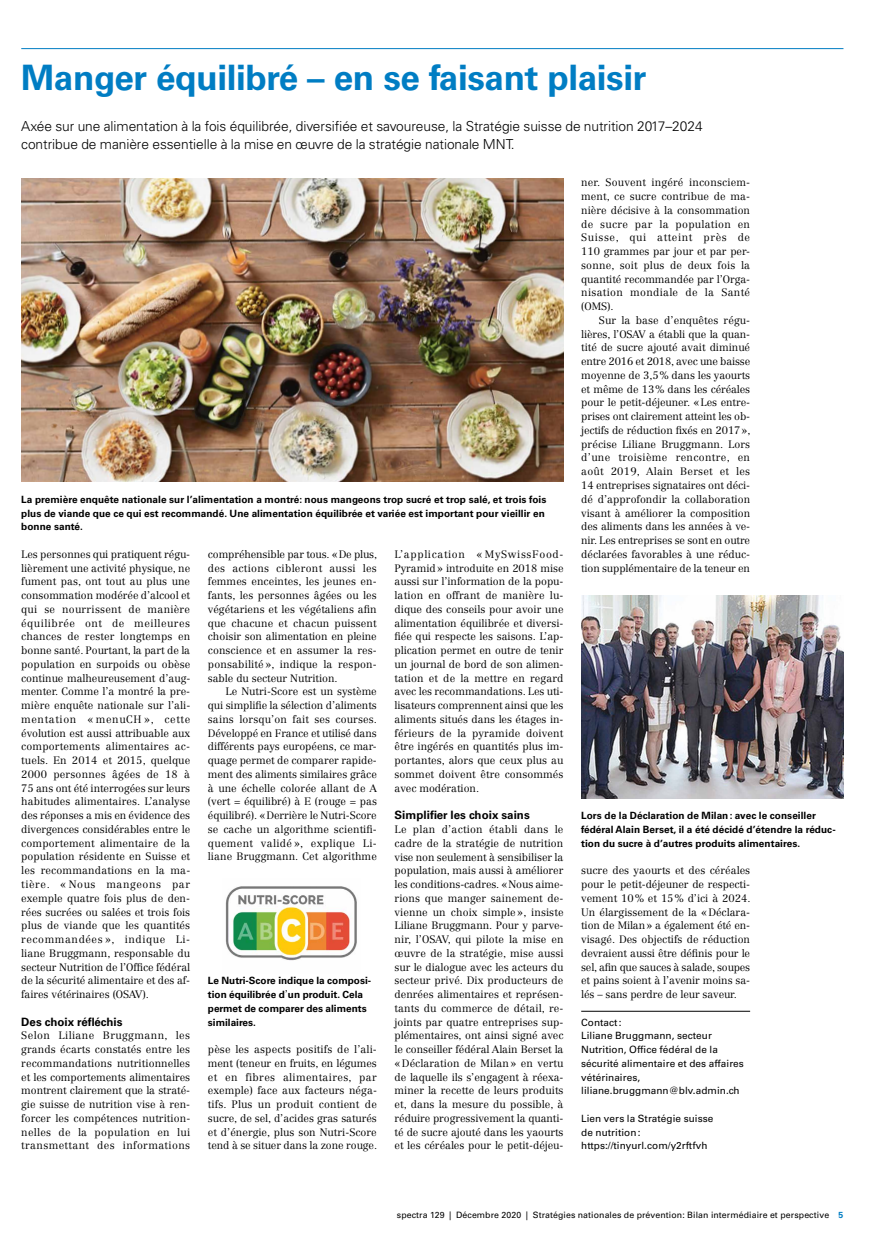
<style>
.page{position:relative;width:886px;height:1241px;background:#fff}
.page>*{position:absolute;margin:0;border:0;box-sizing:border-box;transform-origin:0 0}
.t1{font:700 35px "Univers LT Std";letter-spacing:-.01em;color:#007dc3}
.t2{font:300 13.75px/17.5px "Univers LT Std";letter-spacing:-.005em;color:#000}
.t3{font:700 11.5px "Univers LT Std";letter-spacing:.005em;color:#000}
.t4{font:300 10.62px/13.8px "Centennial LT Std";color:#000;text-align:justify}
.t5{font:700 10px/13.8px "Univers LT Std";letter-spacing:.005em;color:#000}
.t6{font:10px/13.8px "Univers LT Std";letter-spacing:.005em;color:#000}
.t7{font:8.75px "Univers LT Std";letter-spacing:.01em;color:#000}
.s1{font-family:"Centennial LT Std";font-weight:300;font-size:10.62px}
.s2{font-weight:700;color:#007dc3}
</style>
<div class="page">
<hr style="left:21px;top:48px;width:822px;height:1px;background:#007dc3">
<img style="left:581px;top:595px;width:262px;height:203px">
<img style="left:21px;top:178px;width:542px;height:303px">
<hr style="left:581px;top:1010px;width:169px;height:1px;background:#000">
<img style="left:225px;top:886px;width:132px;height:75px">
<h1 class="t1" style="left:21px;top:57px;width:627px">Manger équilibré – en se faisant plaisir</h1>
<p class="t2" style="left:21px;top:118px;width:683px">Axée sur une alimentation à la fois équilibrée, diversifiée et savoureuse, la Stratégie suisse de nutrition 2017–2024 contribue de manière essentielle à la mise en œuvre de la stratégie nationale MNT.</p>
<p class="t5" style="left:21px;top:492px;width:527px">La première enquête nationale sur l’alimentation a montré: nous mangeons trop sucré et trop salé, et trois fois plus de viande que ce qui est recommandé. Une alimentation équilibrée et variée est important pour vieillir en bonne santé.</p>
<p class="t4" style="left:21px;top:547px;width:171px">Les personnes qui pratiquent régu&shy;lièrement une activité physique, ne fument pas, ont tout au plus une consommation modérée d’alcool et qui se nourrissent de manière équilibrée ont de meilleures chances de rester longtemps en bonne santé. Pourtant, la part de la population en surpoids ou obèse continue malheureusement d’aug&shy;menter. Comme l’a montré la pre&shy;mière enquête nationale sur l’ali&shy;mentation « menuCH », cette évolution est aussi attribuable aux comportements alimentaires ac&shy;tuels. En 2014 et 2015, quelque 2000 personnes âgées de 18 à 75 ans ont été interrogées sur leurs habitudes alimentaires. L’analyse des réponses a mis en évidence des divergences considérables entre le comportement alimentaire de la population résidente en Suisse et les recommandations en la ma&shy;tière. « Nous mangeons par exemple quatre fois plus de den&shy;rées sucrées ou salées et trois fois plus de viande que les quantités recommandées », indique Li&shy;liane Bruggmann, responsable du secteur Nutrition de l’Office fédéral de la sécurité alimentaire et des af&shy;faires vétérinaires (OSAV).</p>
<p class="t3" style="left:21px;top:1014px;width:103px">Des choix réfléchis</p>
<p class="t4" style="left:21px;top:1028px;width:171px">Selon Liliane Bruggmann, les grands écarts constatés entre les recommandations nutritionnelles et les comportements alimentaires montrent clairement que la straté&shy;gie suisse de nutrition vise à ren&shy;forcer les compétences nutrition&shy;nelles de la population en lui transmettant des informations</p>
<p class="t4" style="left:208px;top:547px;width:171px">compréhensible par tous. «De plus, des actions cibleront aussi les femmes enceintes, les jeunes en&shy;fants, les personnes âgées ou les végétariens et les végétaliens afin que chacune et chacun puissent choisir son alimentation en pleine conscience et en assumer la res&shy;ponsabilité », indique la respon&shy;sable du secteur Nutrition.</p>
<p class="t4" style="left:208px;top:684px;width:171px;text-indent:18px">Le Nutri-Score est un système qui simplifie la sélection d’aliments sains lorsqu’on fait ses courses.<br>Développé en France et utilisé dans différents pays européens, ce mar&shy;quage permet de comparer rapide&shy;ment des aliments similaires grâce à une échelle colorée allant de A (vert = équilibré) à E (rouge = pas équilibré). «Derrière le Nutri-Score se cache un algorithme scientifi&shy;quement validé », explique Li&shy;liane Bruggmann. Cet algorithme</p>
<p class="t5" style="left:208px;top:973px;width:165px">Le Nutri-Score indique la composi&shy;tion équilibrée d<span class="s1">’</span>un produit. Cela permet de comparer des aliments similaires.</p>
<p class="t4" style="left:208px;top:1042px;width:171px">pèse les aspects positifs de l’ali&shy;ment (teneur en fruits, en légumes et en fibres alimentaires, par exemple) face aux facteurs néga&shy;tifs. Plus un produit contient de sucre, de sel, d’acides gras saturés et d’énergie, plus son Nutri-Score tend à se situer dans la zone rouge.</p>
<p class="t4" style="left:394px;top:547px;width:170px;text-align:left">L’application « MySwissFood-<br>Pyramid» introduite en 2018 mise aussi sur l’information de la popu&shy;lation en offrant de manière lu&shy;dique des conseils pour avoir une alimentation équilibrée et diversi&shy;fiée qui respecte les saisons. L’ap&shy;plication permet en outre de tenir un journal de bord de son alimen&shy;tation et de la mettre en regard avec les recommandations. Les uti&shy;lisateurs comprennent ainsi que les aliments situés dans les étages in&shy;férieurs de la pyramide doivent être ingérés en quantités plus im&shy;portantes, alors que ceux plus au sommet doivent être consommés avec modération.</p>
<p class="t3" style="left:394px;top:808px;width:137px">Simplifier les choix sains</p>
<p class="t4" style="left:394px;top:822px;width:171px">Le plan d’action établi dans le cadre de la stratégie de nutrition vise non seulement à sensibiliser la population, mais aussi à améliorer les conditions-cadres. «Nous aime&shy;rions que manger sainement de&shy;vienne un choix simple », insiste Liliane Bruggmann. Pour y parve&shy;nir, l’OSAV, qui pilote la mise en œuvre de la stratégie, mise aussi sur le dialogue avec les acteurs du secteur privé. Dix producteurs de denrées alimentaires et représen&shy;tants du commerce de détail, re&shy;joints par quatre entreprises sup&shy;plémentaires, ont ainsi signé avec le conseiller fédéral Alain Berset la «Déclaration de Milan» en vertu de laquelle ils s’engagent à réexa&shy;miner la recette de leurs produits et, dans la mesure du possible, à réduire progressivement la quanti&shy;té de sucre ajouté dans les yaourts et les céréales pour le petit-déjeu-</p>
<p class="t4" style="left:581px;top:176px;width:170px">ner. Souvent ingéré inconsciem&shy;ment, ce sucre contribue de ma&shy;nière décisive à la consommation de sucre par la population en Suisse, qui atteint près de 110 grammes par jour et par per&shy;sonne, soit plus de deux fois la quantité recommandée par l’Orga&shy;nisation mondiale de la Santé (OMS).</p>
<p class="t4" style="left:581px;top:313px;width:171px;text-indent:18px">Sur la base d’enquêtes régu&shy;lières, l’OSAV a établi que la quan&shy;tité de sucre ajouté avait diminué entre 2016 et 2018, avec une baisse moyenne de 3,5% dans les yaourts et même de 13% dans les céréales pour le petit-déjeuner. «Les entre&shy;prises ont clairement atteint les ob&shy;jectifs de réduction fixés en 2017», précise Liliane Bruggmann. Lors d’une troisième rencontre, en août 2019, Alain Berset et les 14 entreprises signataires ont déci&shy;dé d’approfondir la collaboration visant à améliorer la composition des aliments dans les années à ve&shy;nir. Les entreprises se sont en outre déclarées favorables à une réduc&shy;tion supplémentaire de la teneur en</p>
<p class="t5" style="left:581px;top:808px;width:256px">Lors de la Déclaration de Milan: avec le conseiller fédéral Alain Berset, il a été décidé d’étendre la réduc&shy;tion du sucre à d’autres produits alimentaires.</p>
<p class="t4" style="left:581px;top:863px;width:171px">sucre des yaourts et des céréales pour le petit-déjeuner de respecti&shy;vement 10% et 15% d’ici à 2024.<br>Un élargissement de la «Déclara&shy;tion de Milan» a également été en&shy;visagé. Des objectifs de réduction devraient aussi être définis pour le sel, afin que sauces à salade, soupes et pains soient à l’avenir moins sa&shy;lés – sans perdre de leur saveur.</p>
<p class="t6" style="left:581px;top:1015px;width:164px">Contact:<br>Liliane Bruggmann, secteur<br>Nutrition, Office fédéral de la sécurité alimentaire et des affaires vétérinaires, liliane.bruggmann@blv.admin.ch</p>
<p class="t6" style="left:581px;top:1111px;width:134px">Lien vers la Stratégie suisse de nutrition: https://tinyurl.com/y2rftfvh</p>
<p class="t7" style="left:397px;top:1209px;width:448px">spectra 129 | Décembre 2020 | Stratégies nationales de prévention: Bilan intermédiaire et perspective <span class="s2">5</span></p>
</div>
